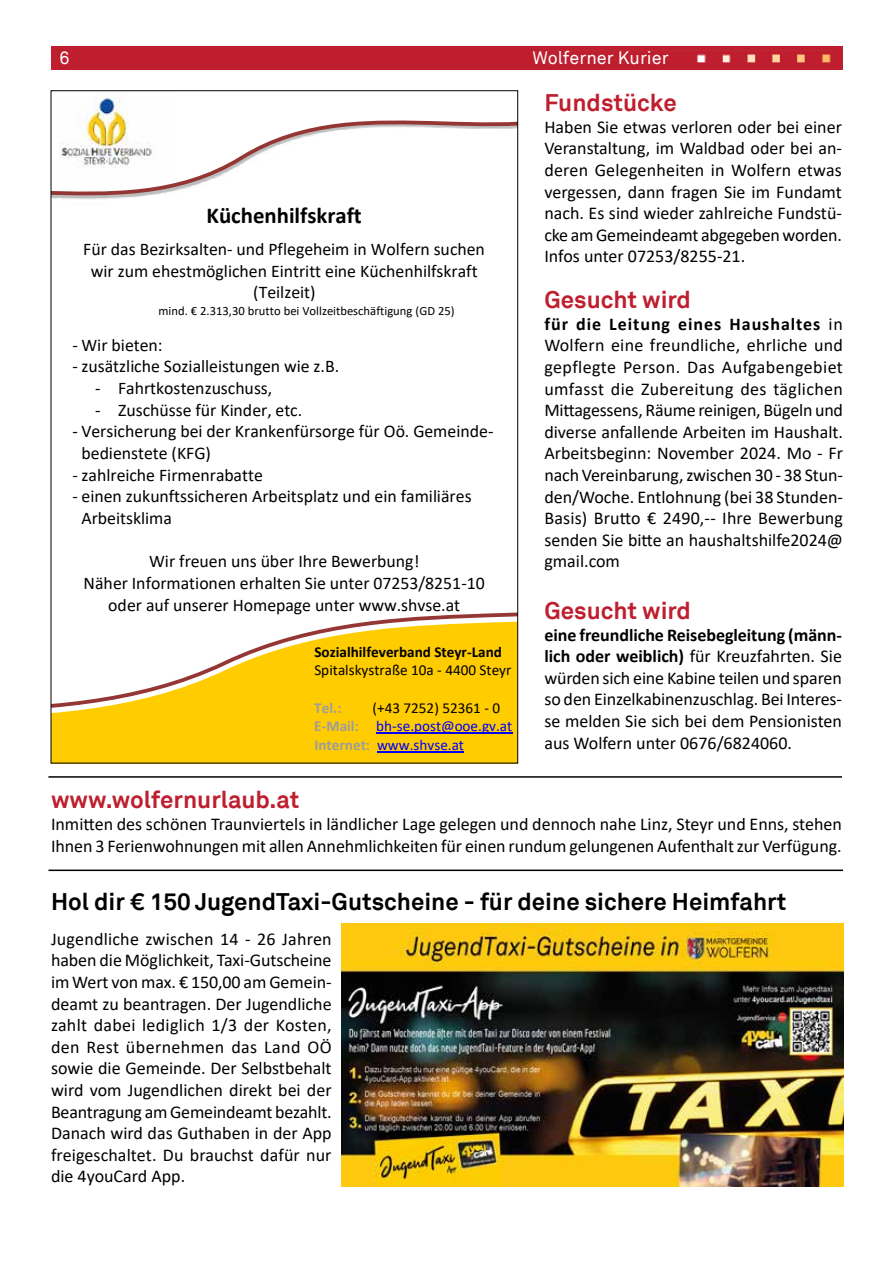
<style>
.page{position:relative;width:893px;height:1263px;background:#fff}
.page>*{position:absolute;margin:0;border:0;box-sizing:border-box;transform-origin:0 0}
.t1{font:700 24px "Akkurat";color:#000}
.t2{font:700 24px "Akkurat";color:#be1e2d}
.t3{font:700 22.8px "Calibri";color:#000}
.t4{font:18px/21.6px "Calibri";color:#000;text-align:justify}
.t5{font:18px "Akkurat";color:#fff}
.t6{font:17.85px/21.8px "Calibri";color:#000;text-align:center}
.t7{font:15.15px/18.6px "Calibri";color:#00f}
.t8{font:700 15.15px "Calibri";color:#000}
.t9{font:15.15px "Calibri";color:#000}
.t10{font:700 15.15px "Calibri";color:#9e9d9d}
.t11{font:12.6px "Calibri";color:#000}
.s1{color:#000}
.s2{font-weight:700;color:#9e9d9d}
.s3{font-weight:700}
</style>
<div class="page">
<svg style="left:53px;top:612px;width:463px;height:149px;fill:#fc0"></svg>
<hr style="left:376px;top:733px;width:136px;height:1px;background:#00f">
<hr style="left:377px;top:751px;width:87px;height:1px;background:#00f">
<svg style="left:53px;top:120px;width:463px;height:80px"></svg>
<img style="left:53px;top:95px;width:117px;height:84px">
<img style="left:341px;top:923px;width:502px;height:263px">
<hr style="left:48px;top:776px;width:794px;height:2px;background:#000">
<hr style="left:48px;top:869px;width:795px;height:2px;background:#000">
<div style="left:51px;top:47px;width:791px;height:23px;background:#be1e2d"></div>
<img style="left:696px;top:54px;width:135px;height:9px">
<p class="t5" style="left:60px;top:47px;width:12px">6</p>
<p class="t5" style="left:533px;top:47px;width:138px">Wolferner Kurier</p>
<p class="t3" style="left:207px;top:199px;width:157px">Küchenhilfskraft</p>
<p class="t6" style="left:83px;top:238px;width:403px">Für das Bezirksalten- und Pflegeheim in Wolfern suchen wir zum ehestmöglichen Eintritt eine Küchenhilfskraft (Teilzeit)</p>
<p class="t11" style="left:158px;top:302px;width:298px">mind. € 2.313,30 brutto bei Vollzeitbeschäftigung (GD 25)</p>
<p class="t6" style="left:72px;top:334px;width:92px">- Wir bieten:</p>
<p class="t6" style="left:72px;top:355px;width:268px">- zusätzliche Sozialleistungen wie z.B.</p>
<p class="t6" style="left:95px;top:377px;width:179px">- Fahrtkostenzuschuss,</p>
<p class="t6" style="left:95px;top:398px;width:209px">- Zuschüsse für Kinder, etc.</p>
<p class="t6" style="left:81px;top:420px;width:413px;text-align:left;text-indent:-9px">- Versicherung bei der Krankenfürsorge für Oö. Gemeinde&shy;bedienstete (KFG)</p>
<p class="t6" style="left:72px;top:463px;width:192px">- zahlreiche Firmenrabatte</p>
<p class="t6" style="left:81px;top:485px;width:392px;text-align:left;text-indent:-9px">- einen zukunftssicheren Arbeitsplatz und ein familiäres<br>Arbeitsklima</p>
<p class="t6" style="left:84px;top:550px;width:403px">Wir freuen uns über Ihre Bewerbung!<br>Näher Informationen erhalten Sie unter 07253/8251-10 oder auf unserer Homepage unter www.shvse.at</p>
<p class="t8" style="left:314px;top:641px;width:189px">Sozialhilfeverband Steyr-Land</p>
<p class="t9" style="left:314px;top:660px;width:199px">Spitalskystraße 10a - 4400 Steyr</p>
<p class="t10" style="left:314px;top:697px;width:29px">Tel.:</p>
<p class="t7" style="left:314px;top:698px;width:199px;text-indent:58px"><span class="s1">(+43 7252) 52361 - 0<br></span><span class="s2">E-Mail:</span> bh-se.post@ooe.gv.at<br><span class="s2">Internet:</span> www.shvse.at</p>
<h1 class="t2" style="left:544px;top:88px;width:134px">Fundstücke</h1>
<p class="t4" style="left:544px;top:116px;width:299px">Haben Sie etwas verloren oder bei einer Veranstaltung, im Waldbad oder bei an&shy;deren Gelegenheiten in Wolfern etwas vergessen, dann fragen Sie im Fundamt nach. Es sind wieder zahlreiche Fundstü&shy;cke am Gemeindeamt abgegeben worden.<br>Infos unter 07253/8255-21.</p>
<h1 class="t2" style="left:544px;top:285px;width:148px">Gesucht wird</h1>
<p class="t4" style="left:544px;top:313px;width:300px"><span class="s3">für die Leitung eines Haushaltes</span> in Wolfern eine freundliche, ehrliche und gepflegte Person. Das Aufgabengebiet umfasst die Zubereitung des täglichen Mittagessens, Räume reinigen, Bügeln und diverse anfallende Arbeiten im Haushalt.<br>Arbeitsbeginn: November 2024. Mo - Fr nach Vereinbarung, zwischen 30 - 38 Stun&shy;den/Woche. Entlohnung (bei 38 Stunden-Basis) Brutto € 2490,-- Ihre Bewerbung senden Sie bitte an haushaltshilfe2024@ gmail.com</p>
<h1 class="t2" style="left:544px;top:595px;width:148px">Gesucht wird</h1>
<p class="t4" style="left:544px;top:623px;width:299px"><span class="s3">eine freundliche Reisebegleitung (männ&shy;lich oder weiblich)</span> für Kreuzfahrten. Sie würden sich eine Kabine teilen und sparen so den Einzelkabinenzuschlag. Bei Interes&shy;se melden Sie sich bei dem Pensionisten aus Wolfern unter 0676/6824060.</p>
<h1 class="t2" style="left:51px;top:785px;width:250px">www.wolfernurlaub.at</h1>
<p class="t4" style="left:51px;top:813px;width:792px">Inmitten des schönen Traunviertels in ländlicher Lage gelegen und dennoch nahe Linz, Steyr und Enns, stehen<br>Ihnen 3 Ferienwohnungen mit allen Annehmlichkeiten für einen rundum gelungenen Aufenthalt zur Verfügung.</p>
<h1 class="t1" style="left:51px;top:887px;width:737px">Hol dir € 150 JugendTaxi-Gutscheine - für deine sichere Heimfahrt</h1>
<p class="t4" style="left:51px;top:927px;width:282px">Jugendliche zwischen 14 - 26 Jahren haben die Möglichkeit, Taxi-Gutscheine im Wert von max. € 150,00 am Gemein&shy;deamt zu beantragen. Der Jugendliche zahlt dabei lediglich 1/3 der Kosten, den Rest übernehmen das Land OÖ sowie die Gemeinde. Der Selbstbehalt wird vom Jugendlichen direkt bei der Beantragung am Gemeindeamt bezahlt.<br>Danach wird das Guthaben in der App freigeschaltet. Du brauchst dafür nur die 4youCard App.</p>
</div>
